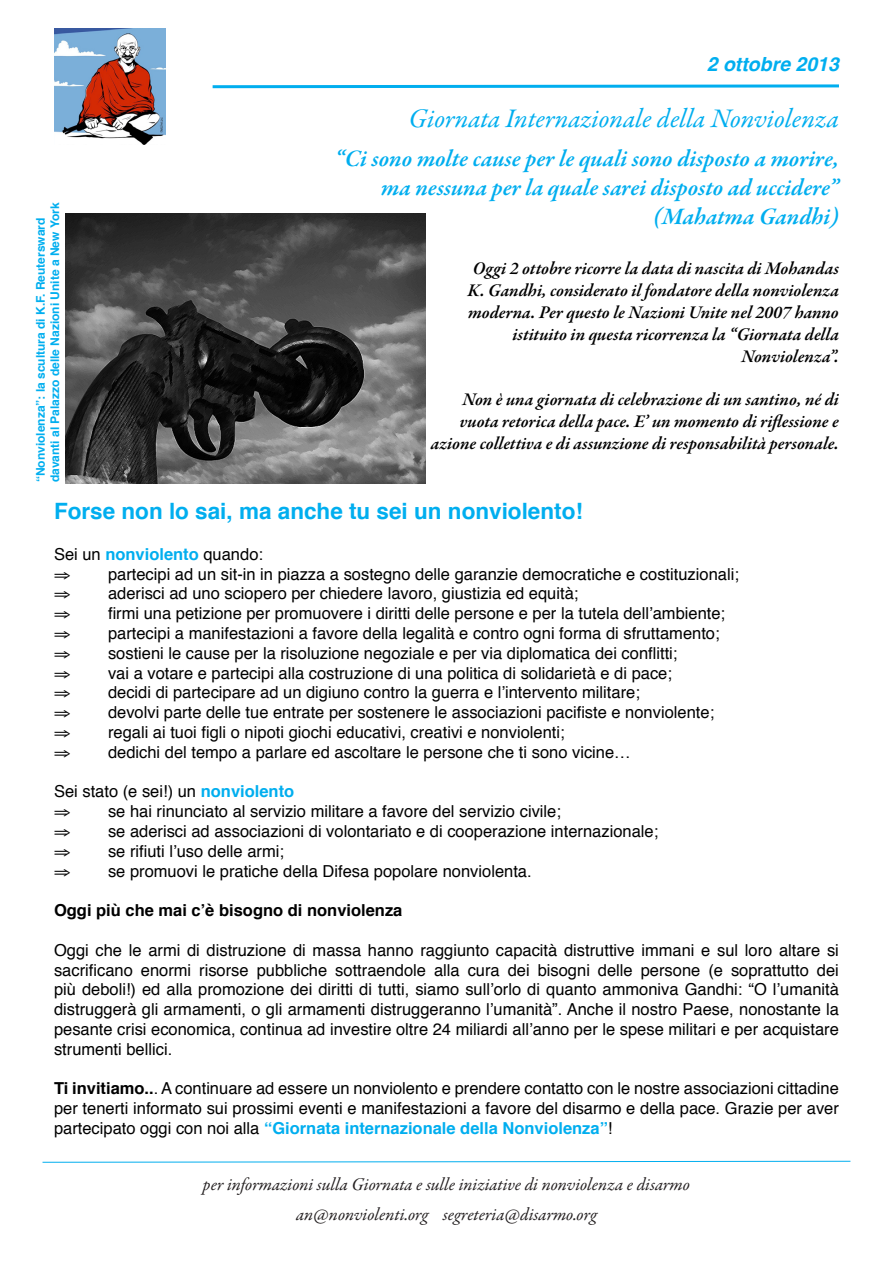
<style>
.page{position:relative;width:893px;height:1263px;background:#fff}
.page>*{position:absolute;margin:0;border:0;box-sizing:border-box;transform-origin:0 0}
.t1{font:italic 27px "Garamond Premr Pro";color:#00aeef}
.t2{font:italic 600 24px "Garamond Premr Pro";color:#00aeef}
.t3{font:700 22.5px "Helvetica";color:#00aeef}
.t4{font:italic 700 19.5px "Helvetica";color:#00aeef}
.t5{font:italic 600 18.15px/21.8px "Garamond Premr Pro";color:#000;text-align:right}
.t6{font:italic 18px "Garamond Premr Pro";letter-spacing:-.005em;color:#231f20}
.t7{font:16.5px/19.8px "Helvetica";color:#000;text-align:justify}
.t8{font:700 16.5px "Helvetica";color:#000}
.t9{font:700 12px "Helvetica";color:#00aeef}
.s1{font-weight:700;color:#00aeef}
.s2{font-weight:700}
</style>
<div class="page">
<img style="left:54px;top:28px;width:112px;height:116px">
<svg style="left:212px;top:84px;width:627px;height:5px"></svg>
<svg style="left:42px;top:1160px;width:809px;height:3px"></svg>
<img style="left:66px;top:214px;width:360px;height:270px">
<p class="t9" style="left:45px;top:482px;width:281px;rotate:-90deg">davanti al Palazzo delle Nazioni Unite a New York</p>
<p class="t9" style="left:31px;top:482px;width:266px;rotate:-90deg">“Nonviolenza”: la scultura di K.F. Reutersward</p>
<p class="t4" style="left:707px;top:48px;width:134px">2 ottobre 2013</p>
<p class="t1" style="left:409px;top:101px;width:432px">Giornata Internazionale della Nonviolenza</p>
<p class="t2" style="left:335px;top:144px;width:506px">“Ci sono molte cause per le quali sono disposto a morire,</p>
<p class="t2" style="left:381px;top:173px;width:459px">ma nessuna per la quale sarei disposto ad uccidere”</p>
<p class="t2" style="left:653px;top:201px;width:187px">(Mahatma Gandhi)</p>
<p class="t5" style="left:468px;top:259px;width:373px">Oggi 2 ottobre ricorre la data di nascita di Mohandas K. Gandhi, considerato il fondatore della nonviolenza moderna. Per questo le Nazioni Unite nel 2007 hanno istituito in questa ricorrenza la “Giornata della Nonviolenza”.</p>
<p class="t5" style="left:431px;top:389px;width:410px">Non è una giornata di celebrazione di un santino, né di vuota retorica della pace. E’ un momento di riflessione e azione collettiva e di assunzione di responsabilità personale.</p>
<p class="t3" style="left:54px;top:493px;width:530px">Forse non lo sai, ma anche tu sei un nonviolento!</p>
<p class="t7" style="left:54px;top:544px;width:211px">Sei un <span class="s1">nonviolento</span> quando:</p>
<p class="t7" style="left:108px;top:564px;width:632px">partecipi ad un sit-in in piazza a sostegno delle garanzie democratiche e costituzionali;</p>
<p class="t7" style="left:108px;top:584px;width:472px">aderisci ad uno sciopero per chiedere lavoro, giustizia ed equità;</p>
<p class="t7" style="left:108px;top:604px;width:619px">firmi una petizione per promuovere i diritti delle persone e per la tutela dell’ambiente;</p>
<p class="t7" style="left:108px;top:624px;width:613px">partecipi a manifestazioni a favore della legalità e contro ogni forma di sfruttamento;</p>
<p class="t7" style="left:108px;top:643px;width:571px">sostieni le cause per la risoluzione negoziale e per via diplomatica dei conflitti;</p>
<p class="t7" style="left:108px;top:663px;width:566px">vai a votare e partecipi alla costruzione di una politica di solidarietà e di pace;</p>
<p class="t7" style="left:108px;top:683px;width:533px">decidi di partecipare ad un digiuno contro la guerra e l’intervento militare;</p>
<p class="t7" style="left:108px;top:703px;width:608px">devolvi parte delle tue entrate per sostenere le associazioni pacifiste e nonviolente;</p>
<p class="t7" style="left:108px;top:723px;width:458px">regali ai tuoi figli o nipoti giochi educativi, creativi e nonviolenti;</p>
<p class="t7" style="left:108px;top:742px;width:524px">dedichi del tempo a parlare ed ascoltare le persone che ti sono vicine…</p>
<p class="t7" style="left:54px;top:782px;width:242px">Sei stato (e sei!) un <span class="s1">nonviolento</span></p>
<p class="t7" style="left:108px;top:802px;width:454px">se hai rinunciato al servizio militare a favore del servizio civile;</p>
<p class="t7" style="left:108px;top:822px;width:552px">se aderisci ad associazioni di volontariato e di cooperazione internazionale;</p>
<p class="t7" style="left:108px;top:841px;width:178px">se rifiuti l’uso delle armi;</p>
<p class="t7" style="left:108px;top:861px;width:425px">se promuovi le pratiche della Difesa popolare nonviolenta.</p>
<p class="t8" style="left:54px;top:897px;width:350px">Oggi più che mai c’è bisogno di nonviolenza</p>
<p class="t7" style="left:54px;top:940px;width:786px">Oggi che le armi di distruzione di massa hanno raggiunto capacità distruttive immani e sul loro altare si sacrificano enormi risorse pubbliche sottraendole alla cura dei bisogni delle persone (e soprattutto dei più deboli!) ed alla promozione dei diritti di tutti, siamo sull’orlo di quanto ammoniva Gandhi: “O l’umanità distruggerà gli armamenti, o gli armamenti distruggeranno l’umanità”. Anche il nostro Paese, nonostante la pesante crisi economica, continua ad investire oltre 24 miliardi all’anno per le spese militari e per acquistare strumenti bellici.</p>
<p class="t7" style="left:54px;top:1079px;width:786px"><span class="s2">Ti invitiamo..</span>. A continuare ad essere un nonviolento e prendere contatto con le nostre associazioni cittadine per tenerti informato sui prossimi eventi e manifestazioni a favore del disarmo e della pace. Grazie per aver partecipato oggi con noi alla <span class="s1">“Giornata internazionale della Nonviolenza”</span>!</p>
<p class="t6" style="left:203px;top:1173px;width:489px">per informazioni sulla Giornata e sulle iniziative di nonviolenza e disarmo</p>
<p class="t6" style="left:296px;top:1203px;width:302px">an@nonviolenti.org segreteria@disarmo.org</p>
</div>
